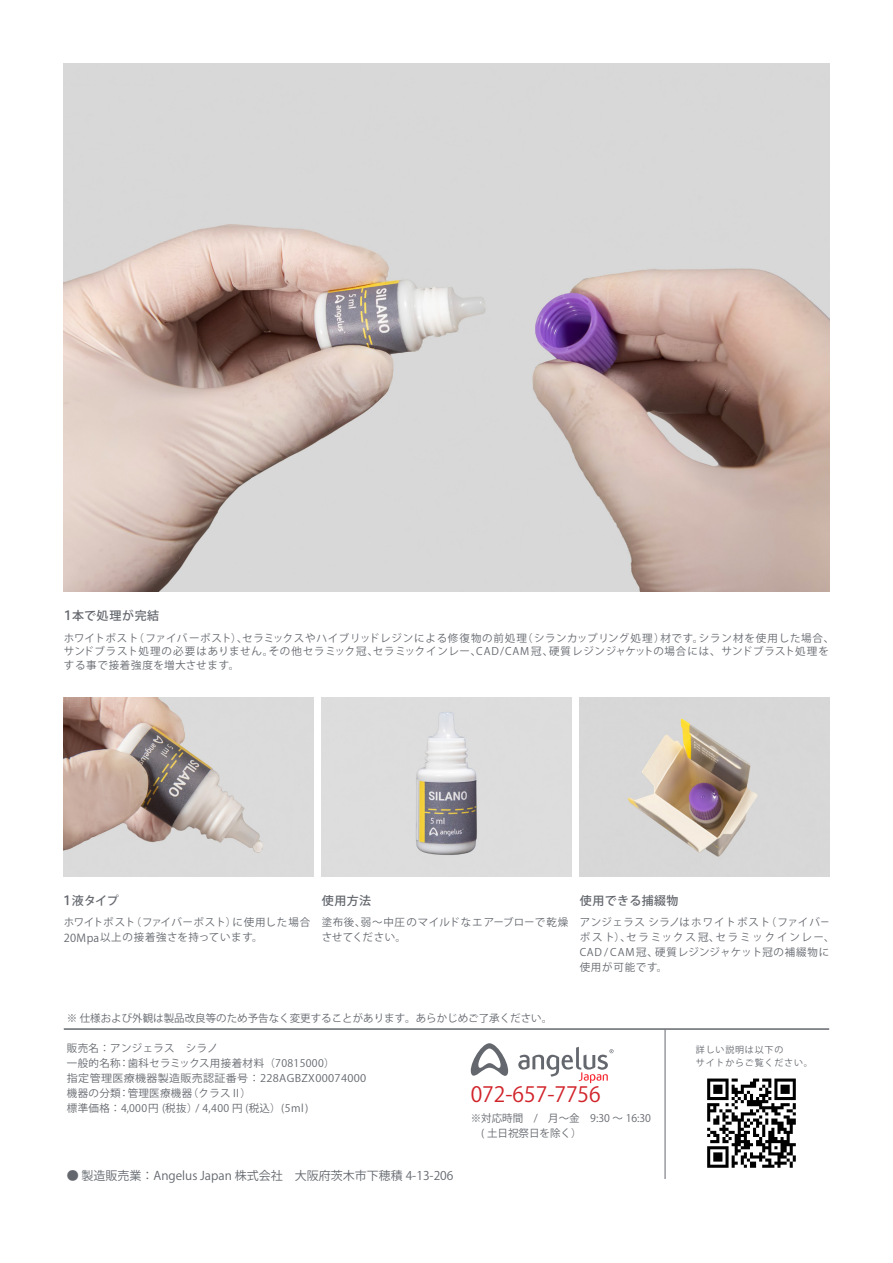
<style>
.page{position:relative;width:893px;height:1263px;background:#fff}
.page>*{position:absolute;margin:0;border:0;box-sizing:border-box;transform-origin:0 0}
.t1{font:21px "Koz Go Pr 6 N";color:#d1232a}
.t2{font:12px "Koz Go Pr 6 N";color:#64686e}
.t3{font:500 12px "Koz Go Pr 6 N";letter-spacing:.03em;color:#64686e}
.t4{font:500 12px "Koz Go Pr 6 N";letter-spacing:.05em;color:#64686e}
.t5{font:10.5px/15px "Koz Go Pr 6 N";letter-spacing:.075em;color:#64686e}
.t6{font:10.5px/15px "Koz Go Pr 6 N";letter-spacing:.03em;color:#64686e}
.t7{font:10.5px/15px "Koz Go Pr 6 N";color:#64686e}
.t8{font:10.5px/15px "Koz Go Pr 6 N";letter-spacing:.05em;color:#64686e}
.t9{font:9px/13.5px "Koz Go Pr 6 N";letter-spacing:.09em;color:#64686e}
.s1{font-size:12.6px}
.s2{font-size:10.95px}
</style>
<div class="page">
<img style="left:64px;top:64px;width:765px;height:527px">
<img style="left:64px;top:697px;width:249px;height:179px">
<img style="left:322px;top:697px;width:249px;height:179px">
<img style="left:580px;top:697px;width:249px;height:179px">
<img style="left:707px;top:1078px;width:89px;height:90px">
<svg style="left:470px;top:1043px;width:39px;height:33px"></svg>
<svg style="left:518px;top:1047px;width:96px;height:36px"></svg>
<hr style="left:665px;top:1029px;width:1px;height:150px;background:#64686e">
<hr style="left:64px;top:1028px;width:765px;height:2px;background:#64686e">
<p class="t4" style="left:61px;top:608px;width:99px"><span class="s1">１</span>本で処理が完結</p>
<p class="t5" style="left:64px;top:631px;width:772px;line-height:13.5px">ホワイトポスト（ファイバーポスト）、セラミックスやハイブリッドレジンによる修復物の前処理（シランカップリング処理）材です。シラン材を使用した場合、サンドブラスト処理の必要はありません。その他セラミック冠、セラミックインレー、CAD/CAM 冠、硬質レジンジャケットの場合には、サンドブラスト処理をする事で接着強度を増大させます。</p>
<p class="t3" style="left:61px;top:893px;width:59px"><span class="s1">１</span>液タイプ</p>
<p class="t3" style="left:322px;top:893px;width:51px">使用方法</p>
<p class="t3" style="left:580px;top:893px;width:100px">使用できる捕綴物</p>
<p class="t8" style="left:64px;top:915px;width:248px">ホワイトポスト（ファイバーポスト）に使用した場合<br><span class="s2">20Mpa</span>以上の接着強さを持っています。</p>
<p class="t6" style="left:322px;top:915px;width:248px">塗布後、弱〜中圧のマイルドなエアーブローで乾燥させてください。</p>
<p class="t5" style="left:580px;top:915px;width:256px">アンジェラス シラノはホワイトポスト（ファイバーポスト）、セラミックス冠、セラミックインレー、<br>CAD / CAM冠、硬質レジンジャケット冠の補綴物に使用が可能です。</p>
<p class="t7" style="left:67px;top:1011px;width:487px">※ 仕様および外観は製品改良等のため予告なく変更することがあります。あらかじめご了承ください。</p>
<p class="t6" style="left:67px;top:1041px;width:301px">販売名：アンジェラス　シラノ<br>一般的名称：歯科セラミックス用接着材料（70815000）<br>指定管理医療機器製造販売認証番号：228AGBZX00074000機器の分類：管理医療機器（クラスⅡ）<br>標準価格：4,000円 (税抜）/ 4,400 円 (税込）(5ml )</p>
<p class="t2" style="left:67px;top:1169px;width:388px">● 製造販売業：Angelus Japan 株式会社　大阪府茨木市下穂積 4-13-206</p>
<h1 class="t1" style="left:471px;top:1082px;width:132px">072-657-7756</h1>
<p class="t7" style="left:471px;top:1111px;width:182px">※対応時間　/　月～金　9:30 ～ 16:30　( 土日祝祭日を除く）</p>
<p class="t9" style="left:696px;top:1043px;width:118px">詳しい説明は以下の<br>サイトからご覧ください。</p>
</div>
